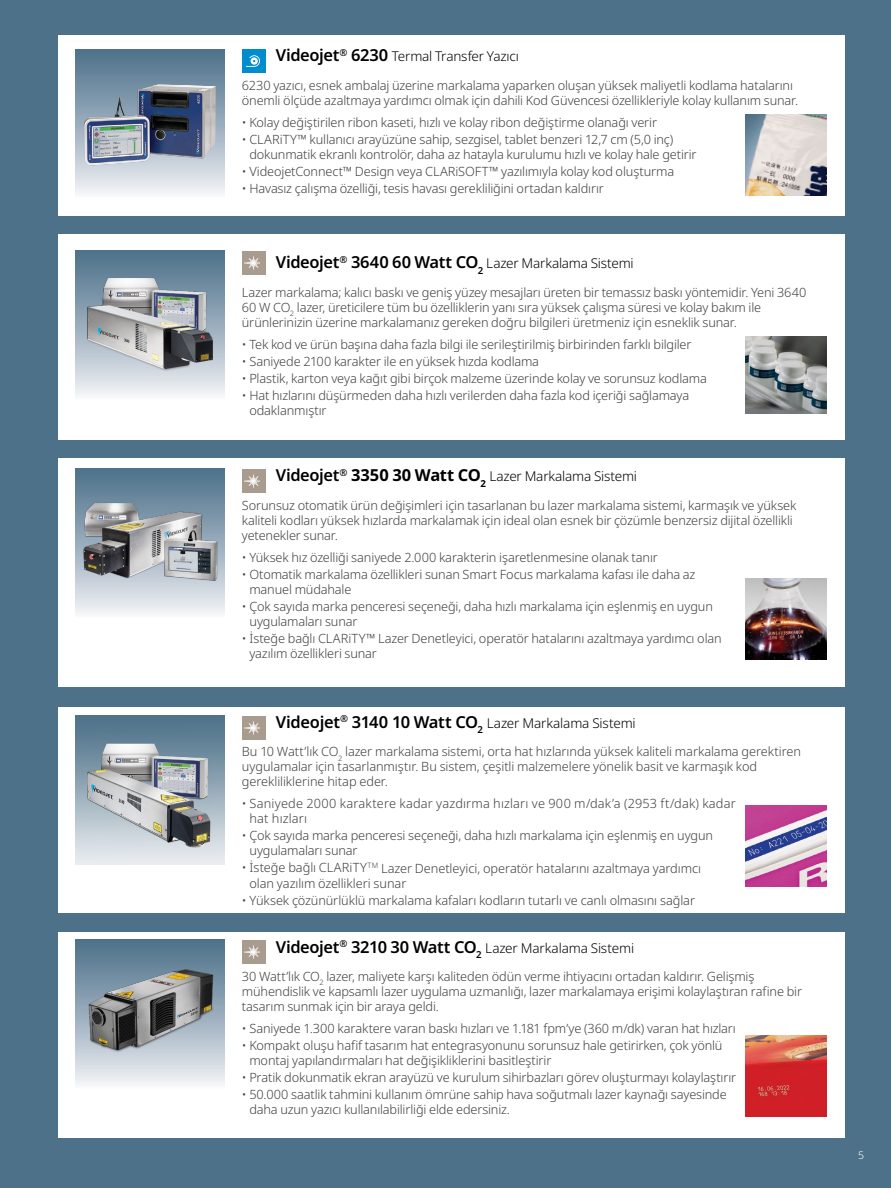
<style>
.page{position:relative;width:891px;height:1188px;background:#4c7189}
.page>*{position:absolute;margin:0;border:0;box-sizing:border-box;transform-origin:0 0}
.t1{font:300 13.5px "Noto Sans";letter-spacing:-.015em;color:#000}
.t2{font:300 12.75px/15px "Noto Sans";letter-spacing:-.01em;color:#414042}
.t3{font:300 12.75px/15px "Noto Sans";letter-spacing:.015em;color:#414042}
.t4{font:300 10.5px "Noto Sans";color:#fff}
.s1{font-weight:600;font-size:16.5px}
.s2{font-weight:700;font-size:16.5px}
</style>
<div class="page">
<div style="left:58px;top:234px;width:787px;height:206px;background:#fff"></div>
<img style="left:746px;top:337px;width:81px;height:77px">
<div style="left:76px;top:251px;width:149px;height:149px;background:linear-gradient(to bottom,#486d87,#f2f3f6)"></div>
<img style="left:84px;top:264px;width:133px;height:119px">
<div style="left:242px;top:251px;width:24px;height:24px;background:#a99b8d"></div>
<svg style="left:244px;top:256px;width:16px;height:14px"></svg>
<div style="left:58px;top:458px;width:787px;height:229px;background:#fff"></div>
<div style="left:242px;top:469px;width:24px;height:24px;background:#a99b8d"></div>
<svg style="left:244px;top:475px;width:16px;height:13px"></svg>
<div style="left:58px;top:932px;width:787px;height:205px;background:#fff"></div>
<div style="left:76px;top:940px;width:149px;height:149px;background:linear-gradient(to bottom,#486d87,#f2f3f6)"></div>
<img style="left:82px;top:952px;width:136px;height:121px">
<img style="left:746px;top:1036px;width:81px;height:81px">
<div style="left:242px;top:940px;width:24px;height:24px;background:#a99b8d"></div>
<svg style="left:244px;top:946px;width:16px;height:13px"></svg>
<div style="left:58px;top:707px;width:787px;height:205px;background:#fff"></div>
<img style="left:76px;top:716px;width:149px;height:149px">
<div style="left:242px;top:716px;width:24px;height:24px;background:#a99b8d"></div>
<svg style="left:244px;top:721px;width:16px;height:14px"></svg>
<img style="left:746px;top:806px;width:81px;height:81px">
<div style="left:58px;top:36px;width:787px;height:180px;background:#fff"></div>
<div style="left:76px;top:49px;width:149px;height:149px;background:linear-gradient(to bottom,#486d87,#f2f2f6)"></div>
<img style="left:83px;top:84px;width:133px;height:82px">
<div style="left:242px;top:49px;width:24px;height:24px;background:#008dcd"></div>
<svg style="left:246px;top:55px;width:14px;height:12px"></svg>
<img style="left:746px;top:114px;width:81px;height:81px">
<div style="left:76px;top:469px;width:149px;height:149px;background:linear-gradient(to bottom,#486d87,#f2f2f6)"></div>
<img style="left:79px;top:498px;width:146px;height:86px">
<img style="left:746px;top:579px;width:81px;height:81px">
<p class="t1" style="left:276px;top:47px;width:245px"><span class="s1">Videojet</span><sup>®</sup> <span class="s1">6230</span> Termal Transfer Yazıcı</p>
<p class="t2" style="left:242px;top:78px;width:558px">6230 yazıcı, esnek ambalaj üzerine markalama yaparken oluşan yüksek maliyetli kodlama hatalarını önemli ölçüde azaltmaya yardımcı olmak için dahili Kod Güvencesi özellikleriyle kolay kullanım sunar.</p>
<p class="t2" style="left:242px;top:115px;width:417px">• Kolay değiştirilen ribon kaseti, hızlı ve kolay ribon değiştirme olanağı verir</p>
<p class="t2" style="left:249px;top:132px;width:449px;text-indent:-7px">• CLARiTY™ kullanıcı arayüzüne sahip, sezgisel, tablet benzeri 12,7 cm (5,0 inç) dokunmatik ekranlı kontrolör, daha az hatayla kurulumu hızlı ve kolay hale getirir</p>
<p class="t2" style="left:242px;top:164px;width:434px">• VideojetConnect™ Design veya CLARiSOFT™ yazılımıyla kolay kod oluşturma</p>
<p class="t2" style="left:242px;top:181px;width:363px">• Havasız çalışma özelliği, tesis havası gerekliliğini ortadan kaldırır</p>
<p class="t1" style="left:276px;top:254px;width:360px"><span class="s1">Videojet</span><sup>®</sup> <span class="s1">3640 60 Watt CO</span><sub>2</sub> Lazer Markalama Sistemi</p>
<p class="t2" style="left:242px;top:285px;width:566px">Lazer markalama; kalıcı baskı ve geniş yüzey mesajları üreten bir temassız baskı yöntemidir. Yeni 3640<br>60 W CO<sub>2</sub> lazer, üreticilere tüm bu özelliklerin yanı sıra yüksek çalışma süresi ve kolay bakım ile ürünlerinizin üzerine markalamanız gereken doğru bilgileri üretmeniz için esneklik sunar.</p>
<p class="t2" style="left:242px;top:337px;width:451px">• Tek kod ve ürün başına daha fazla bilgi ile serileştirilmiş birbirinden farklı bilgiler</p>
<p class="t2" style="left:242px;top:354px;width:299px">• Saniyede 2100 karakter ile en yüksek hızda kodlama</p>
<p class="t2" style="left:242px;top:371px;width:466px">• Plastik, karton veya kağıt gibi birçok malzeme üzerinde kolay ve sorunsuz kodlama</p>
<p class="t2" style="left:249px;top:388px;width:441px;text-indent:-7px">• Hat hızlarını düşürmeden daha hızlı verilerden daha fazla kod içeriği sağlamaya odaklanmıştır</p>
<p class="t1" style="left:276px;top:467px;width:363px"><span class="s1">Videojet</span><sup>®</sup> <span class="s2">3350 30 Watt CO</span><sub>2</sub> Lazer Markalama Sistemi</p>
<p class="t2" style="left:242px;top:498px;width:556px">Sorunsuz otomatik ürün değişimleri için tasarlanan bu lazer markalama sistemi, karmaşık ve yüksek kaliteli kodları yüksek hızlarda markalamak için ideal olan esnek bir çözümle benzersiz dijital özellikli yetenekler sunar.</p>
<p class="t2" style="left:242px;top:550px;width:417px">• Yüksek hız özelliği saniyede 2.000 karakterin işaretlenmesine olanak tanır</p>
<p class="t2" style="left:249px;top:567px;width:448px;text-indent:-7px">• Otomatik markalama özellikleri sunan Smart Focus markalama kafası ile daha az manuel müdahale</p>
<p class="t2" style="left:249px;top:599px;width:465px;text-indent:-7px">• Çok sayıda marka penceresi seçeneği, daha hızlı markalama için eşlenmiş en uygun uygulamaları sunar</p>
<p class="t2" style="left:249px;top:631px;width:474px;text-indent:-7px">• İsteğe bağlı CLARiTY™ Lazer Denetleyici, operatör hatalarını azaltmaya yardımcı olan yazılım özellikleri sunar</p>
<p class="t1" style="left:276px;top:714px;width:362px"><span class="s1">Videojet</span><sup>®</sup> <span class="s1">3140 10 Watt CO</span><sub>2</sub> Lazer Markalama Sistemi</p>
<p class="t2" style="left:242px;top:745px;width:561px">Bu 10 Watt’lık CO<sub>2</sub> lazer markalama sistemi, orta hat hızlarında yüksek kaliteli markalama gerektiren uygulamalar için tasarlanmıştır. Bu sistem, çeşitli malzemelere yönelik basit ve karmaşık kod gerekliliklerine hitap eder.</p>
<p class="t3" style="left:250px;top:796px;width:488px;text-indent:-8px">• Saniyede 2000 karaktere kadar yazdırma hızları ve 900 m/dak’a (2953 ft/dak) kadar hat hızları</p>
<p class="t2" style="left:249px;top:829px;width:465px;text-indent:-8px">• Çok sayıda marka penceresi seçeneği, daha hızlı markalama için eşlenmiş en uygun uygulamaları sunar</p>
<p class="t2" style="left:250px;top:861px;width:453px;text-indent:-8px">• İsteğe bağlı CLARiTY<sup>TM</sup> Lazer Denetleyici, operatör hatalarını azaltmaya yardımcı olan yazılım özellikleri sunar</p>
<p class="t2" style="left:242px;top:893px;width:455px">• Yüksek çözünürlüklü markalama kafaları kodların tutarlı ve canlı olmasını sağlar</p>
<p class="t1" style="left:276px;top:938px;width:360px"><span class="s1">Videojet</span><sup>®</sup> <span class="s1">3210 30 Watt CO</span><sub>2</sub> Lazer Markalama Sistemi</p>
<p class="t2" style="left:242px;top:969px;width:562px">30 Watt’lık CO<sub>2</sub> lazer, maliyete karşı kaliteden ödün verme ihtiyacını ortadan kaldırır. Gelişmiş mühendislik ve kapsamlı lazer uygulama uzmanlığı, lazer markalamaya erişimi kolaylaştıran rafine bir tasarım sunmak için bir araya geldi.</p>
<p class="t2" style="left:242px;top:1021px;width:496px">• Saniyede 1.300 karaktere varan baskı hızları ve 1.181 fpm’ye (360 m/dk) varan hat hızları</p>
<p class="t2" style="left:249px;top:1038px;width:475px;text-indent:-7px">• Kompakt oluşu hafif tasarım hat entegrasyonunu sorunsuz hale getirirken, çok yönlü montaj yapılandırmaları hat değişikliklerini basitleştirir</p>
<p class="t2" style="left:242px;top:1070px;width:496px">• Pratik dokunmatik ekran arayüzü ve kurulum sihirbazları görev oluşturmayı kolaylaştırır</p>
<p class="t2" style="left:249px;top:1088px;width:479px;text-indent:-7px">• 50.000 saatlik tahmini kullanım ömrüne sahip hava soğutmalı lazer kaynağı sayesinde daha uzun yazıcı kullanılabilirliği elde edersiniz.</p>
<p class="t4" style="left:858px;top:1148px;width:7px">5</p>
</div>
